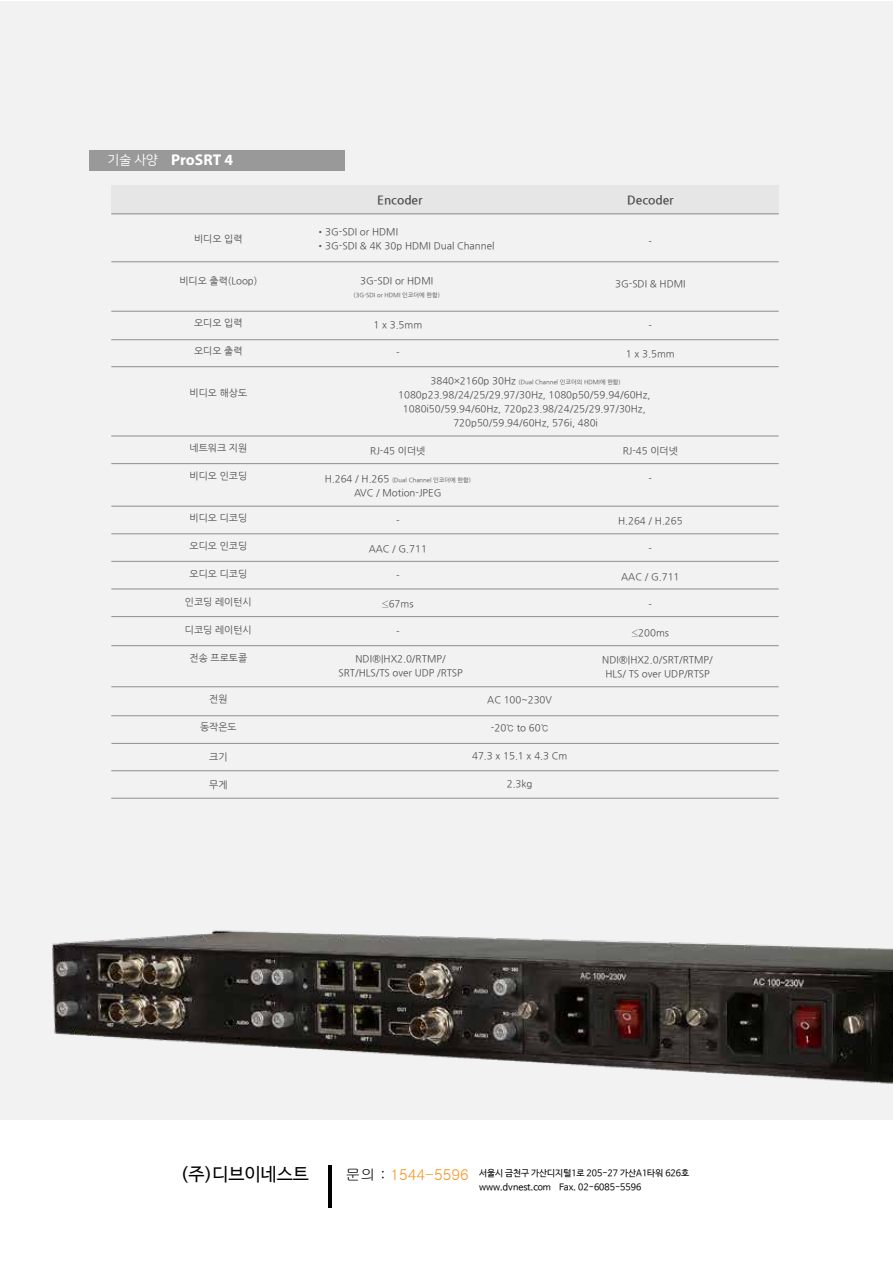
<style>
.page{position:relative;width:893px;height:1263px;background:#fff}
.page>*{position:absolute;margin:0;border:0;box-sizing:border-box;transform-origin:0 0}
.t1{font:18px "Nanum Barun Gothic";color:#000}
.t2{font:700 15.6px "Myriad Pro";color:#fff}
.t3{font:15px "Jeju Gothic";color:#f7931e}
.t4{font:700 12px "Nanum Gothic";color:#4d4d4d}
.t5{font:9.75px/14px "Nanum Gothic";color:#4d4d4d;text-align:center}
.t6{font:9px/13.8px "Nanum Barun Gothic";color:#000}
.t7{font:6px "Nanum Gothic";color:#4d4d4d}
.s1{font-family:"Nanum Square R";font-weight:400;font-size:13.05px}
.s2{font-size:9.75px}
.s3{color:#000}
</style>
<div class="page">
<div style="left:0;top:1px;width:893px;height:1118px;background:#f2f2f2"></div>
<div style="left:90px;top:150px;width:255px;height:21px;background:#999"></div>
<div style="left:111px;top:185px;width:668px;height:29px;background:#e6e6e6"></div>
<hr style="left:111px;top:213px;width:668px;height:1px;background:#999">
<hr style="left:111px;top:261px;width:668px;height:1px;background:#999">
<hr style="left:111px;top:311px;width:668px;height:1px;background:#999">
<hr style="left:111px;top:339px;width:668px;height:1px;background:#999">
<hr style="left:111px;top:366px;width:668px;height:1px;background:#999">
<hr style="left:111px;top:435px;width:668px;height:2px;background:#999">
<hr style="left:111px;top:463px;width:668px;height:1px;background:#999">
<hr style="left:111px;top:506px;width:668px;height:1px;background:#999">
<hr style="left:111px;top:533px;width:668px;height:1px;background:#999">
<hr style="left:111px;top:561px;width:668px;height:1px;background:#999">
<hr style="left:111px;top:588px;width:668px;height:1px;background:#999">
<hr style="left:111px;top:616px;width:668px;height:1px;background:#999">
<hr style="left:111px;top:645px;width:668px;height:1px;background:#999">
<hr style="left:111px;top:686px;width:668px;height:1px;background:#999">
<hr style="left:111px;top:715px;width:668px;height:1px;background:#999">
<hr style="left:111px;top:770px;width:668px;height:1px;background:#999">
<hr style="left:111px;top:798px;width:668px;height:1px;background:#999">
<hr style="left:111px;top:743px;width:668px;height:1px;background:#999">
<img style="left:52px;top:930px;width:841px;height:154px">
<hr style="left:328px;top:1165px;width:3px;height:42px;background:#000">
<h2 class="t2" style="left:108px;top:150px;width:127px"><span class="s1">기술 사양</span> ProSRT 4</h2>
<p class="t5" style="left:194px;top:232px;width:50px">비디오 입력</p>
<p class="t5" style="left:179px;top:274px;width:80px">비디오 출력(Loop)</p>
<p class="t5" style="left:194px;top:316px;width:50px">오디오 입력</p>
<p class="t5" style="left:194px;top:344px;width:50px">오디오 출력</p>
<p class="t5" style="left:190px;top:386px;width:59px">비디오 해상도</p>
<p class="t5" style="left:190px;top:442px;width:59px">네트워크 지원</p>
<p class="t5" style="left:190px;top:469px;width:59px">비디오 인코딩</p>
<p class="t5" style="left:190px;top:511px;width:59px">비디오 디코딩</p>
<p class="t5" style="left:190px;top:539px;width:59px">오디오 인코딩</p>
<p class="t5" style="left:190px;top:567px;width:59px">오디오 디코딩</p>
<p class="t5" style="left:185px;top:595px;width:68px">인코딩 레이턴시</p>
<p class="t5" style="left:185px;top:623px;width:68px">디코딩 레이턴시</p>
<p class="t5" style="left:190px;top:651px;width:59px">전송 프로토콜</p>
<p class="t5" style="left:209px;top:692px;width:20px">전원</p>
<p class="t5" style="left:200px;top:720px;width:38px">동작온도</p>
<p class="t5" style="left:209px;top:750px;width:20px">크기</p>
<p class="t5" style="left:209px;top:777px;width:20px">무게</p>
<p class="t4" style="left:377px;top:194px;width:47px">Encoder</p>
<p class="t4" style="left:627px;top:194px;width:48px">Decoder</p>
<p class="t5" style="left:316px;top:225px;width:84px">•3G-SDI or HDMI</p>
<p class="t5" style="left:316px;top:239px;width:180px">•3G-SDI &amp; 4K 30p HDMI Dual Channel</p>
<p class="t5" style="left:360px;top:274px;width:74px">3G-SDI or HDMI</p>
<p class="t7" style="left:354px;top:293px;width:88px">(3G-SDI or HDMI 인코더에 한함)</p>
<p class="t5" style="left:373px;top:318px;width:50px">1 x 3.5mm</p>
<p class="t5" style="left:396px;top:346px;width:5px">-</p>
<p class="t5" style="left:649px;top:235px;width:5px">-</p>
<p class="t5" style="left:615px;top:277px;width:72px">3G-SDI &amp; HDMI</p>
<p class="t5" style="left:649px;top:319px;width:5px">-</p>
<p class="t5" style="left:626px;top:347px;width:50px">1 x 3.5mm</p>
<p class="t7" style="left:431px;top:379px;width:192px"><span class="s2">3840×2160p 30Hz</span> (Dual Channel 인코더의 HDMI에 한함)</p>
<p class="t5" style="left:398px;top:388px;width:254px">1080p23.98/24/25/29.97/30Hz, 1080p50/59.94/60Hz,<br>1080i50/59.94/60Hz, 720p23.98/24/25/29.97/30Hz,<br>720p50/59.94/60Hz, 576i, 480i</p>
<p class="t5" style="left:370px;top:444px;width:57px">RJ-45 이더넷</p>
<p class="t7" style="left:325px;top:477px;width:148px"><span class="s2">H.264 / H.265</span> (Dual Channel 인코더에 한함)</p>
<p class="t5" style="left:354px;top:486px;width:89px">AVC / Motion-JPEG</p>
<p class="t5" style="left:396px;top:514px;width:5px">-</p>
<p class="t5" style="left:369px;top:542px;width:60px">AAC / G.711</p>
<p class="t5" style="left:396px;top:569px;width:5px">-</p>
<p class="t5" style="left:382px;top:597px;width:33px">≤67ms</p>
<p class="t5" style="left:396px;top:625px;width:5px">-</p>
<p class="t5" style="left:623px;top:445px;width:57px">RJ-45 이더넷</p>
<p class="t5" style="left:649px;top:472px;width:5px">-</p>
<p class="t5" style="left:618px;top:514px;width:66px">H.264 / H.265</p>
<p class="t5" style="left:649px;top:542px;width:5px">-</p>
<p class="t5" style="left:621px;top:570px;width:60px">AAC / G.711</p>
<p class="t5" style="left:649px;top:598px;width:5px">-</p>
<p class="t5" style="left:632px;top:626px;width:39px">≤200ms</p>
<p class="t5" style="left:338px;top:652px;width:126px">NDI®|HX2.0/RTMP/<br>SRT/HLS/TS over UDP /RTSP</p>
<p class="t5" style="left:602px;top:653px;width:112px">NDI®|HX2.0/SRT/RTMP/<br>HLS/ TS over UDP/RTSP</p>
<p class="t5" style="left:487px;top:693px;width:66px">AC 100~230V</p>
<p class="t5" style="left:491px;top:721px;width:59px">-20℃ to 60℃</p>
<p class="t5" style="left:472px;top:749px;width:97px">47.3 x 15.1 x 4.3 Cm</p>
<p class="t5" style="left:507px;top:777px;width:27px">2.3kg</p>
<h1 class="t1" style="left:180px;top:1165px;width:130px">(주)디브이네스트</h1>
<p class="t6" style="left:479px;top:1166px;width:212px">서울시 금천구 가산디지털1로 205-27 가산A1타워 626호 www.dvnest.com Fax. 02-6085-5596</p>
<h3 class="t3" style="left:345px;top:1167px;width:125px"><span class="s3">문의 :</span> 1544-5596</h3>
</div>
